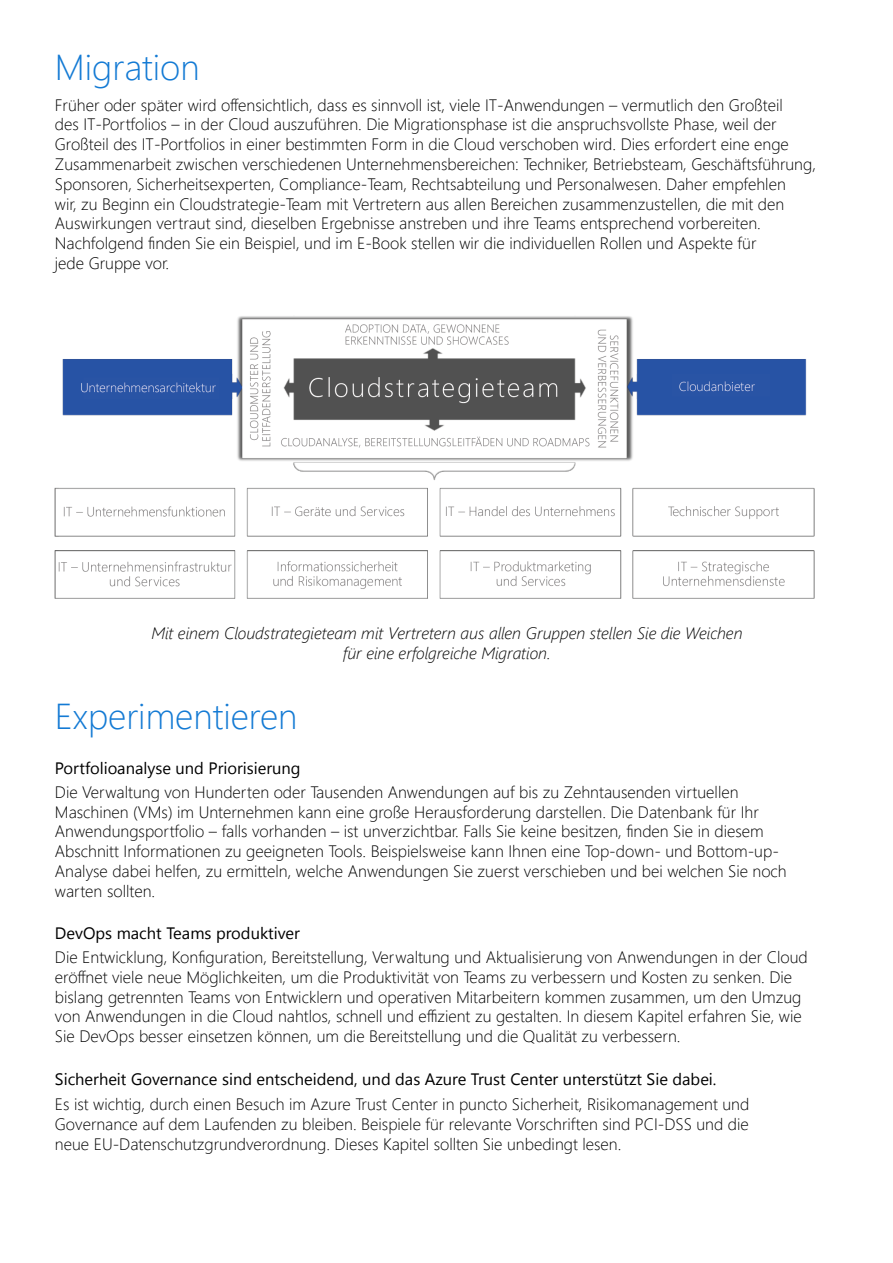
<style>
.page{position:relative;width:893px;height:1263px;background:#fff}
.page>*{position:absolute;margin:0;border:0;box-sizing:border-box;transform-origin:0 0}
.t1{font:300 36px "Segoe UI";color:#137ad4}
.t2{font:300 16.5px/19.8px "Segoe UI";color:#000}
.t3{font:16.5px "Segoe UI";color:#000}
.t4{font:italic 300 16.5px/19.8px "Segoe UI";color:#000;text-align:center}
</style>
<div class="page">
<img style="left:55px;top:316px;width:760px;height:283px">
<p class="t1" style="left:55px;top:38px;width:146px">Migration</p>
<p class="t2" style="left:55px;top:94px;width:763px">Früher oder später wird offensichtlich, dass es sinnvoll ist, viele IT-Anwendungen – vermutlich den Großteil<br>des IT-Portfolios – in der Cloud auszuführen. Die Migrationsphase ist die anspruchsvollste Phase, weil der Großteil des IT-Portfolios in einer bestimmten Form in die Cloud verschoben wird. Dies erfordert eine enge Zusammenarbeit zwischen verschiedenen Unternehmensbereichen: Techniker, Betriebsteam, Geschäftsführung, Sponsoren, Sicherheitsexperten, Compliance-Team, Rechtsabteilung und Personalwesen. Daher empfehlen<br>wir, zu Beginn ein Cloudstrategie-Team mit Vertretern aus allen Bereichen zusammenzustellen, die mit den Auswirkungen vertraut sind, dieselben Ergebnisse anstreben und ihre Teams entsprechend vorbereiten.<br>Nachfolgend finden Sie ein Beispiel, und im E-Book stellen wir die individuellen Rollen und Aspekte für<br>jede Gruppe vor.</p>
<p class="t4" style="left:151px;top:622px;width:593px">Mit einem Cloudstrategieteam mit Vertretern aus allen Gruppen stellen Sie die Weichen für eine erfolgreiche Migration.</p>
<p class="t1" style="left:55px;top:687px;width:244px">Experimentieren</p>
<p class="t3" style="left:55px;top:755px;width:247px">Portfolioanalyse und Priorisierung</p>
<p class="t2" style="left:55px;top:781px;width:733px">Die Verwaltung von Hunderten oder Tausenden Anwendungen auf bis zu Zehntausenden virtuellen Maschinen (VMs) im Unternehmen kann eine große Herausforderung darstellen. Die Datenbank für Ihr Anwendungsportfolio – falls vorhanden – ist unverzichtbar. Falls Sie keine besitzen, finden Sie in diesem Abschnitt Informationen zu geeigneten Tools. Beispielsweise kann Ihnen eine Top-down- und Bottom-up-Analyse dabei helfen, zu ermitteln, welche Anwendungen Sie zuerst verschieben und bei welchen Sie noch warten sollten.</p>
<p class="t3" style="left:55px;top:920px;width:246px">DevOps macht Teams produktiver</p>
<p class="t2" style="left:55px;top:946px;width:754px">Die Entwicklung, Konfiguration, Bereitstellung, Verwaltung und Aktualisierung von Anwendungen in der Cloud eröffnet viele neue Möglichkeiten, um die Produktivität von Teams zu verbessern und Kosten zu senken. Die bislang getrennten Teams von Entwicklern und operativen Mitarbeitern kommen zusammen, um den Umzug von Anwendungen in die Cloud nahtlos, schnell und effizient zu gestalten. In diesem Kapitel erfahren Sie, wie Sie DevOps besser einsetzen können, um die Bereitstellung und die Qualität zu verbessern.</p>
<p class="t3" style="left:55px;top:1065px;width:663px">Sicherheit Governance sind entscheidend, und das Azure Trust Center unterstützt Sie dabei.</p>
<p class="t2" style="left:55px;top:1093px;width:696px;text-align:justify">Es ist wichtig, durch einen Besuch im Azure Trust Center in puncto Sicherheit, Risikomanagement und Governance auf dem Laufenden zu bleiben. Beispiele für relevante Vorschriften sind PCI-DSS und die neue EU-Datenschutzgrundverordnung. Dieses Kapitel sollten Sie unbedingt lesen.</p>
</div>
